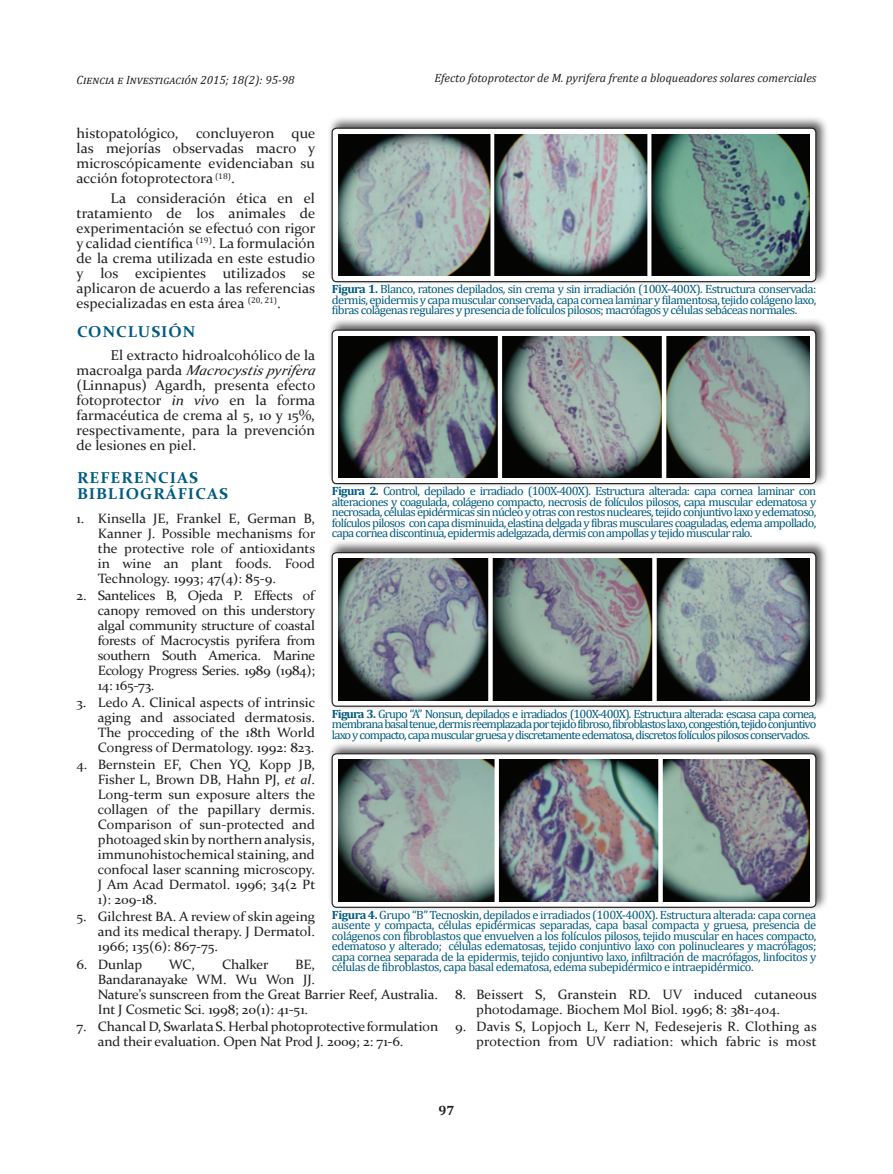
<style>
.page{position:relative;width:893px;height:1174px;background:#fff}
.page>*{position:absolute;margin:0;border:0;box-sizing:border-box;transform-origin:0 0}
.subtitulo{font:700 15.75px/16.5px "Constantia";letter-spacing:.06em;color:#005b7f;scale:1.04 1}
.parrafo_gral{font:14.25px/15px "Constantia";color:#231f20;text-align:justify;scale:1.04 1}
.t1{font:13.5px/15px "Constantia";letter-spacing:-.005em;color:#231f20;text-align:justify;scale:1.04 1}
.t2{font:700 13.5px "Cambria";color:#231f20}
.titulo_tabla_figura{font:12px/10.5px "Cambria";letter-spacing:-.06em;color:#005b7f;text-align:justify;scale:1.04 1}
.encabezado_der_minus{font:italic 12px "Cambria";color:#231f20}
.encabezado_versalita{font:italic 12px "Cambria";letter-spacing:.02em;color:#231f20}
.s1{font-style:italic}
.s2{font-weight:700}
</style>
<div class="page">
<div style="left:328px;top:115px;width:501px;height:171px;background:#231f20;opacity:.75"></div>
<div style="left:332px;top:128px;width:484px;height:154px;background:#fff;border-radius:4px"></div>
<img style="left:338px;top:134px;width:471px;height:141px">
<div style="left:332px;top:128px;width:484px;height:154px;border:1px solid #231f20;border-radius:4px"></div>
<div style="left:328px;top:539px;width:501px;height:172px;background:#231f20;opacity:.75"></div>
<svg style="left:332px;top:552px;width:484px;height:154px"></svg>
<img style="left:338px;top:559px;width:471px;height:141px">
<div style="left:332px;top:552px;width:484px;height:154px;border:1px solid #231f20;border-radius:4px"></div>
<div style="left:328px;top:740px;width:501px;height:172px;background:#231f20;opacity:.75"></div>
<div style="left:332px;top:754px;width:484px;height:153px;background:linear-gradient(to right,#fff,#fff);border-radius:4px"></div>
<img style="left:338px;top:760px;width:471px;height:141px">
<div style="left:332px;top:753px;width:484px;height:155px;border:1px solid #231f20;border-radius:4px"></div>
<div style="left:328px;top:317px;width:501px;height:171px;background:#231f20;opacity:.75"></div>
<div style="left:332px;top:330px;width:484px;height:153px;background:#fff;border-radius:4px"></div>
<img style="left:338px;top:336px;width:471px;height:141px">
<div style="left:332px;top:329px;width:484px;height:155px;border:1px solid #231f20;border-radius:4px"></div>
<p class="encabezado_versalita" style="left:77px;top:71px;width:219px">Ciencia e Investigación 2015; 18(2): 95-98</p>
<p class="encabezado_der_minus" style="left:434px;top:70px;width:384px">Efecto fotoprotector de M. pyrifera frente a bloqueadores solares comerciales</p>
<p class="parrafo_gral" style="left:77px;top:125px;width:231px">histopatológico, concluyeron que las mejorías observadas macro y microscópicamente evidenciaban su acción fotoprotectora <sup>(18)</sup>.</p>
<p class="parrafo_gral" style="left:77px;top:190px;width:231px;text-indent:34px">La consideración ética en el tratamiento de los animales de experimentación se efectuó con rigor y calidad científica <sup>(19)</sup>. La formulación de la crema utilizada en este estudio y los excipientes utilizados se aplicaron de acuerdo a las referencias especializadas en esta área <sup>(20,</sup> <sup>21)</sup>.</p>
<p class="subtitulo" style="left:77px;top:322px;width:115px">CONCLUSIÓN</p>
<p class="parrafo_gral" style="left:77px;top:347px;width:234px;text-align:left;text-indent:34px">El extracto hidroalcohólico de la macroalga parda <span class="s1">Macrocystispyrifera </span>(Linnapus) Agardh, presenta efecto fotoprotector <span class="s1">in vivo</span> en la forma farmacéutica de crema al 5, 10 y 15%, respectivamente, para la prevención de lesiones en piel.</p>
<p class="subtitulo" style="left:77px;top:468px;width:146px">REFERENCIAS<br>BIBLIOGRÁFICAS</p>
<p class="t1" style="left:98px;top:510px;width:211px;text-indent:-21px">1. Kinsella JE, Frankel E, German B, Kanner J. Possible mechanisms for the protective role of antioxidants in wine an plant foods. Food Technology. 1993; 47(4): 85-9.</p>
<p class="t1" style="left:98px;top:587px;width:211px;text-indent:-21px">2. Santelices B, Ojeda P. Effects of canopy removed on this understory algal community structure of coastal forests of Macrocystis pyrifera from southern South America. Marine Ecology Progress Series. 1989 (1984); 14: 165-73.</p>
<p class="t1" style="left:98px;top:694px;width:211px;text-indent:-21px">3. Ledo A. Clinical aspects of intrinsic aging and associated dermatosis.<br>The procceding of the 18th World Congress of Dermatology. 1992: 823.</p>
<p class="t1" style="left:98px;top:756px;width:211px;text-indent:-21px">4. Bernstein EF, Chen YQ, Kopp JB, Fisher L, Brown DB, Hahn PJ, <span class="s1">et al</span>.<br>Long-term sun exposure alters the collagen of the papillary dermis.<br>Comparison of sun-protected and photoaged skin by northern analysis, immunohistochemical staining, and confocal laser scanning microscopy.<br>J Am Acad Dermatol. 1996; 34(2 Pt 1): 209-18.</p>
<p class="t1" style="left:98px;top:908px;width:210px;text-indent:-21px">5. Gilchrest BA. A review of skin ageing and its medical therapy. J Dermatol.<br>1966; 135(6): 867-75.</p>
<p class="t1" style="left:77px;top:955px;width:65px">6. Dunlap</p>
<p class="t1" style="left:169px;top:955px;width:27px">WC,</p>
<p class="t1" style="left:222px;top:955px;width:46px">Chalker</p>
<p class="titulo_tabla_figura" style="left:332px;top:284px;width:467px"><span class="s2">Figura 1.</span> Blanco, ratones depilados, sin crema y sin irradiación (100X-400X). Estructura conservada: dermis, epidermis y capa muscular conservada, capa cornea laminar y filamentosa, tejido colágeno laxo, fibras colágenas regulares y presencia de folículos pilosos; macrófagos y células sebáceas normales.</p>
<p class="titulo_tabla_figura" style="left:332px;top:486px;width:467px"><span class="s2">Figura 2.</span> Control, depilado e irradiado (100X-400X). Estructura alterada: capa cornea laminar con alteraciones y coagulada, colágeno compacto, necrosis de folículos pilosos, capa muscular edematosa y necrosada, células epidérmicas sin núcleo y otras con restos nucleares, tejido conjuntivo laxo y edematoso, folículos pilosos con capa disminuida, elastina delgada y fibras musculares coaguladas, edema ampollado, capa cornea discontinua, epidermis adelgazada, dermis con ampollas y tejido muscular ralo.</p>
<p class="titulo_tabla_figura" style="left:332px;top:708px;width:467px"><span class="s2">Figura 3.</span> Grupo “A” Nonsun, depilados e irradiados (100X-400X). Estructura alterada: escasa capa cornea, membrana basal tenue, dermis reemplazada por tejido fibroso, fibroblastos laxo, congestión, tejido conjuntivo laxo y compacto, capa muscular gruesa y discretamente edematosa, discretos folículos pilosos conservados.</p>
<p class="titulo_tabla_figura" style="left:332px;top:909px;width:467px"><span class="s2">Figura 4.</span> Grupo “B” Tecnoskin, depilados e irradiados (100X-400X). Estructura alterada: capa cornea ausente y compacta, células epidérmicas separadas, capa basal compacta y gruesa, presencia de colágenos con fibroblastos que envuelven a los folículos pilosos, tejido muscular en haces compacto, edematoso y alterado; células edematosas, tejido conjuntivo laxo con polinucleares y macrófagos; capa cornea separada de la epidermis, tejido conjuntivo laxo, infiltración de macrófagos, linfocitos y células de fibroblastos, capa basal edematosa, edema subepidérmico e intraepidérmico.</p>
<p class="t1" style="left:98px;top:955px;width:329px;text-align:left;text-indent:197px">BE,<br>Bandaranayake WM. Wu Won JJ.<br>Nature’s sunscreen from the Great Barrier Reef, Australia.<br>Int J Cosmetic Sci. 1998; 20(1): 41-51.</p>
<p class="t1" style="left:98px;top:1018px;width:329px;text-indent:-21px">7. Chancal D, Swarlata S. Herbal photoprotective formulation and their evaluation. Open Nat Prod J. 2009; 2: 71-6.</p>
<p class="t1" style="left:476px;top:986px;width:329px;text-indent:-21px">8. Beissert S, Granstein RD. UV induced cutaneous photodamage. Biochem Mol Biol. 1996; 8: 381-404.</p>
<p class="t1" style="left:455px;top:1018px;width:349px;text-align:right">9. Davis S, Lopjoch L, Kerr N, Fedesejeris R. Clothing as protection from UV radiation: which fabric is most</p>
<p class="t2" style="left:438px;top:1100px;width:17px">97</p>
</div>
